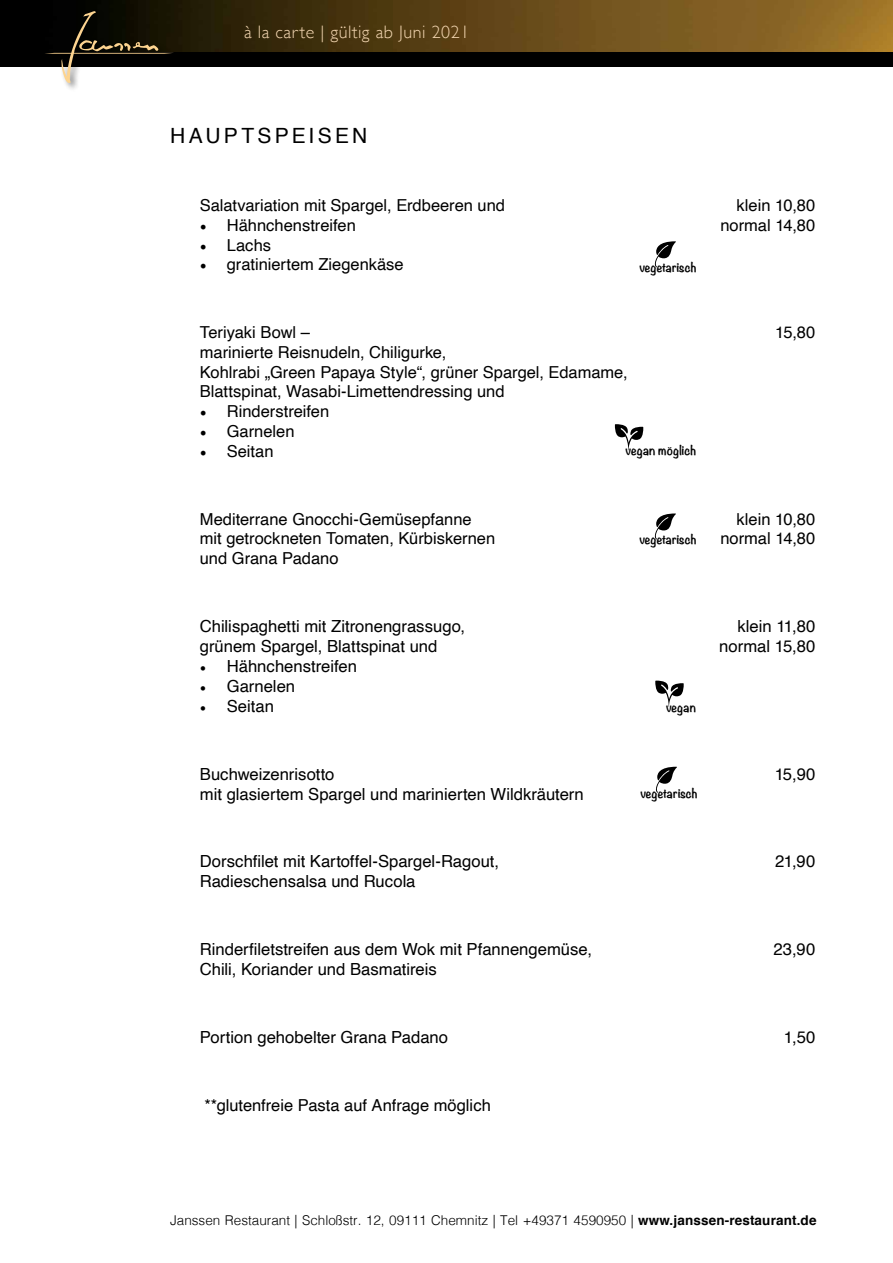
<style>
.page{position:relative;width:893px;height:1263px;background:#fff}
.page>*{position:absolute;margin:0;border:0;box-sizing:border-box;transform-origin:0 0}
.t1{font:21px "Helvetica";letter-spacing:.155em;color:#000}
.t2{font:300 18px "Gill Sans";letter-spacing:.03em;color:#f3d6b1}
.t3{font:16.65px/20px "Helvetica";color:#000}
.t4{font:16.5px/19.8px "Helvetica";color:#000;text-align:right}
.t5{font:300 13.5px "Helvetica";color:#000}
.t6{font:700 12px "Noteworthy";color:#000}
.s1{font-family:"Minion Pro";font-size:18px}
.s2{font-family:"Minion Pro"}
.s3{font-weight:700}
</style>
<div class="page">
<img style="left:0;top:0;width:893px;height:52px">
<div style="left:0;top:52px;width:893px;height:14px;background:#000"></div>
<div style="left:44px;top:9px;width:138px;height:83px;background:#000;opacity:.5"></div>
<svg style="left:44px;top:11px;width:130px;height:72px"></svg>
<svg style="left:615px;top:424px;width:28px;height:26px"></svg>
<svg style="left:656px;top:767px;width:21px;height:26px"></svg>
<svg style="left:655px;top:681px;width:29px;height:26px"></svg>
<svg style="left:654px;top:241px;width:22px;height:26px"></svg>
<svg style="left:654px;top:513px;width:22px;height:26px"></svg>
<p class="t2" style="left:244px;top:18px;width:227px">à la carte | gültig ab Juni 2021</p>
<p class="t1" style="left:170px;top:120px;width:199px">HAUPTSPEISEN</p>
<p class="t4" style="left:200px;top:196px;width:307px">Salatvariation mit Spargel, Erdbeeren und</p>
<p class="t4" style="left:200px;top:216px;width:157px"><span class="s1">•</span> Hähnchenstreifen</p>
<p class="t4" style="left:200px;top:235px;width:73px"><span class="s1">•</span> Lachs</p>
<p class="t4" style="left:200px;top:255px;width:205px"><span class="s1">•</span> gratiniertem Ziegenkäse</p>
<p class="t6" style="left:639px;top:257px;width:59px">vegetarisch</p>
<p class="t4" style="left:200px;top:323px;width:429px;text-align:left">Teriyaki Bowl –<br>marinierte Reisnudeln, Chiligurke,<br>Kohlrabi „Green Papaya Style“, grüner Spargel, Edamame, Blattspinat, Wasabi-Limettendressing und</p>
<p class="t4" style="left:200px;top:402px;width:131px"><span class="s1">•</span> Rinderstreifen</p>
<p class="t4" style="left:200px;top:422px;width:96px"><span class="s1">•</span> Garnelen</p>
<p class="t4" style="left:200px;top:442px;width:75px"><span class="s1">•</span> Seitan</p>
<p class="t6" style="left:626px;top:440px;width:72px">vegan möglich</p>
<p class="t4" style="left:720px;top:196px;width:97px">klein 10,80 normal 14,80</p>
<p class="t4" style="left:775px;top:323px;width:42px">15,80</p>
<p class="t4" style="left:200px;top:509px;width:297px;text-align:left">Mediterrane Gnocchi-Gemüsepfanne mit getrockneten Tomaten, Kürbiskernen und Grana Padano</p>
<p class="t4" style="left:720px;top:509px;width:97px">klein 10,80 normal 14,80</p>
<p class="t6" style="left:639px;top:529px;width:59px">vegetarisch</p>
<p class="t3" style="left:200px;top:617px;width:267px">Chilispaghetti mit Zitronengrassugo, grünem Spargel, Blattspinat und</p>
<p class="t3" style="left:200px;top:657px;width:159px"><span class="s2">•</span> Hähnchenstreifen</p>
<p class="t3" style="left:200px;top:677px;width:97px"><span class="s2">•</span> Garnelen</p>
<p class="t3" style="left:200px;top:697px;width:76px"><span class="s2">•</span> Seitan</p>
<p class="t6" style="left:666px;top:696px;width:31px">vegan</p>
<p class="t3" style="left:719px;top:617px;width:98px;text-align:right">klein 11,80 normal 15,80</p>
<p class="t3" style="left:200px;top:764px;width:385px">Buchweizenrisotto<br>mit glasiertem Spargel und marinierten Wildkräutern</p>
<p class="t3" style="left:775px;top:764px;width:42px">15,90</p>
<p class="t6" style="left:640px;top:782px;width:59px">vegetarisch</p>
<p class="t3" style="left:200px;top:852px;width:301px">Dorschfilet mit Kartoffel-Spargel-Ragout,<br>Radieschensalsa und Rucola</p>
<p class="t3" style="left:775px;top:852px;width:42px">21,90</p>
<p class="t3" style="left:200px;top:940px;width:394px">Rinderfiletstreifen aus dem Wok mit Pfannengemüse,<br>Chili, Koriander und Basmatireis</p>
<p class="t3" style="left:774px;top:940px;width:43px">23,90</p>
<p class="t3" style="left:200px;top:1028px;width:250px">Portion gehobelter Grana Padano</p>
<p class="t3" style="left:784px;top:1028px;width:33px">1,50</p>
<p class="t4" style="left:204px;top:1095px;width:288px">**glutenfreie Pasta auf Anfrage möglich</p>
<p class="t5" style="left:170px;top:1208px;width:648px">Janssen Restaurant | Schloßstr. 12, 09111 Chemnitz | Tel +49371 4590950 | <span class="s3">www.janssen-restaurant.de</span></p>
</div>
